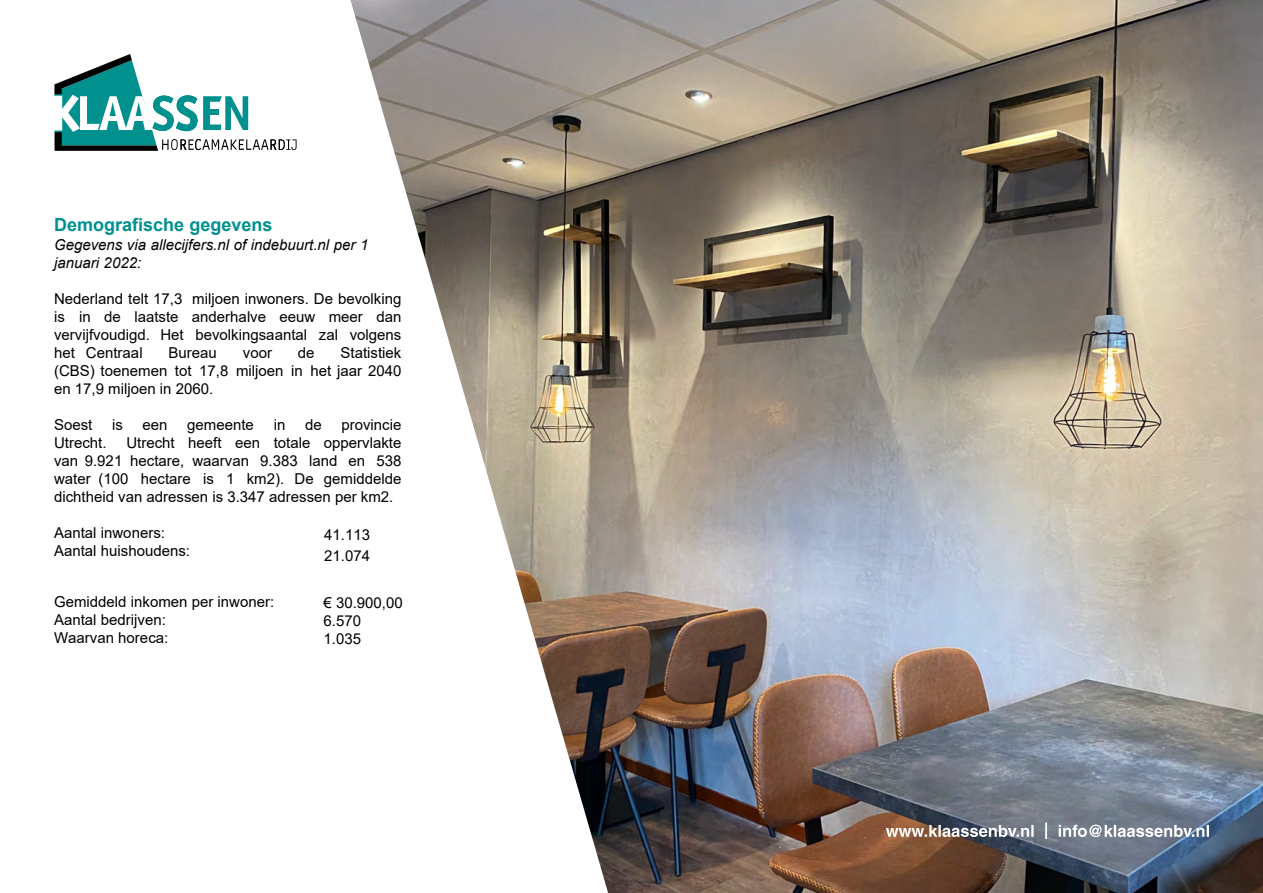
<style>
.page{position:relative;width:1263px;height:893px;background:#fff}
.page>*{position:absolute;margin:0;border:0;box-sizing:border-box;transform-origin:0 0}
.t1{font:700 18px "Arial";color:#00908e}
.t2{font:15px/18px "Arial";color:#000}
.t3{font:italic 15px/18px "Arial";color:#000}
</style>
<div class="page">
<img style="left:608px;top:0;width:655px;height:893px">
<svg style="left:350px;top:0;width:258px;height:892px"></svg>
<svg style="left:886px;top:822px;width:323px;height:17px"></svg>
<svg style="left:54px;top:54px;width:243px;height:97px"></svg>
<p class="t1" style="left:54px;top:212px;width:220px">Demografische gegevens</p>
<p class="t3" style="left:54px;top:236px;width:316px">Gegevens via allecijfers.nl of indebuurt.nl per 1 januari 2022:</p>
<p class="t2" style="left:54px;top:290px;width:349px;text-align:justify">Nederland telt 17,3 miljoen inwoners. De bevolking is in de laatste anderhalve eeuw meer dan vervijfvoudigd. Het bevolkingsaantal zal volgens het Centraal</p>
<p class="t2" style="left:54px;top:344px;width:349px;text-align:justify;text-indent:287px">Statistiek (CBS) toenemen tot 17,8 miljoen in het jaar 2040 en 17,9 miljoen in 2060.</p>
<p class="t2" style="left:54px;top:416px;width:40px">Soest</p>
<p class="t2" style="left:112px;top:416px;width:12px">is</p>
<p class="t2" style="left:143px;top:416px;width:27px">een</p>
<p class="t2" style="left:187px;top:416px;width:68px">gemeente</p>
<p class="t2" style="left:274px;top:416px;width:13px">in</p>
<p class="t2" style="left:305px;top:416px;width:18px">de</p>
<p class="t2" style="left:341px;top:416px;width:62px">provincie</p>
<p class="t2" style="left:54px;top:434px;width:54px">Utrecht.</p>
<p class="t2" style="left:169px;top:344px;width:50px">Bureau</p>
<p class="t2" style="left:243px;top:344px;width:31px">voor</p>
<p class="t2" style="left:298px;top:344px;width:18px">de</p>
<p class="t2" style="left:54px;top:434px;width:349px;text-align:justify;text-indent:72px">Utrecht heeft een totale oppervlakte van 9.921 hectare, waarvan 9.383 land en 538 water (100 hectare is 1 km2). De gemiddelde dichtheid van adressen is 3.347 adressen per km2.</p>
<p class="t2" style="left:54px;top:524px;width:137px">Aantal inwoners:<br>Aantal huishoudens:</p>
<p class="t2" style="left:54px;top:593px;width:222px">Gemiddeld inkomen per inwoner:<br>Aantal bedrijven:<br>Waarvan horeca:</p>
<p class="t2" style="left:324px;top:594px;width:81px">€ 30.900,00<br>6.570<br>1.035</p>
<p class="t2" style="left:324px;top:524px;width:47px;line-height:21.1px">41.113<br>21.074</p>
</div>
